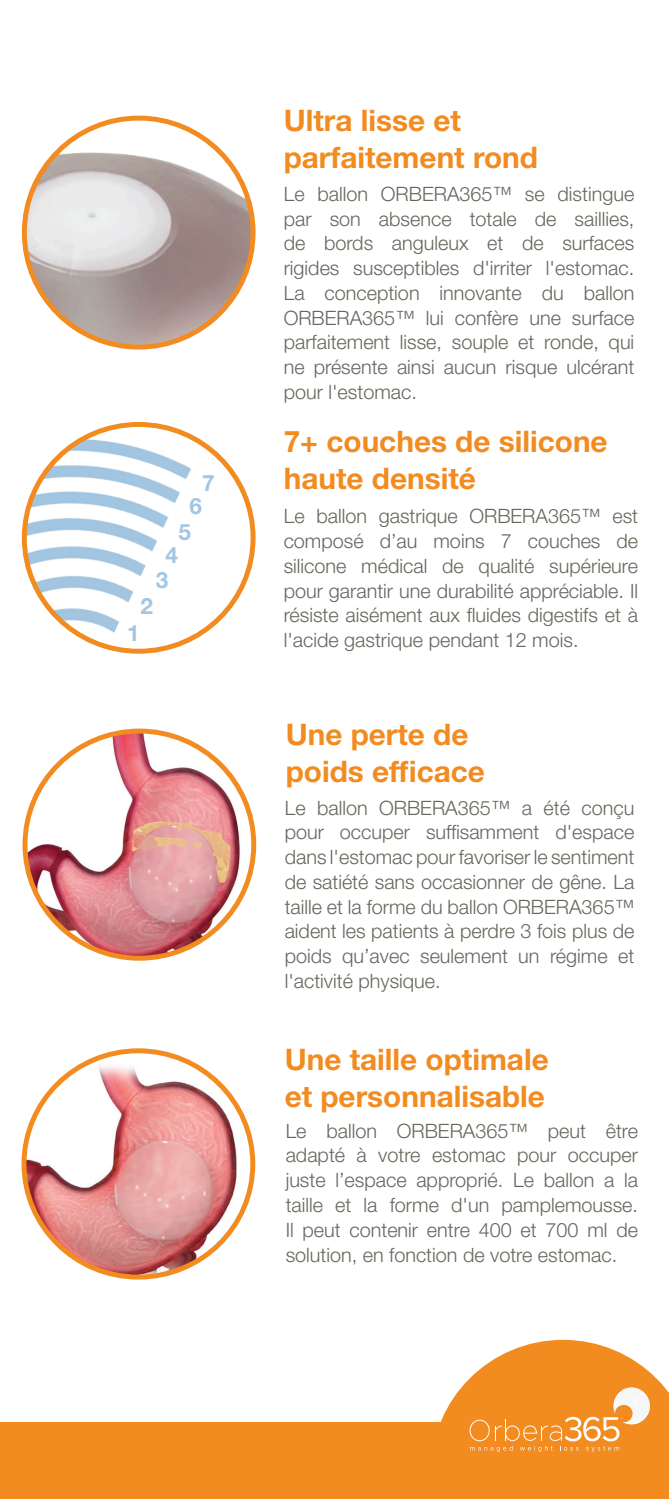
<style>
.page{position:relative;width:669px;height:1499px;background:#fff}
.page>*{position:absolute;margin:0;border:0;box-sizing:border-box;transform-origin:0 0}
.t1{font:700 29.7px/37.1px "Helvetica Neue LT Std";color:#f28b20}
.t2{font:700 22.5px "Helvetica Neue LT Std";color:#a3c6e3}
.t3{font:300 19.8px/24.8px "Helvetica Neue LT Std";color:#65665c;text-align:justify}
</style>
<div class="page">
<img style="left:25px;top:734px;width:228px;height:224px">
<div style="left:23px;top:728px;width:233px;height:232px;border:5px solid #f28b20;border-radius:50%"></div>
<img style="left:24px;top:1051px;width:229px;height:226px">
<div style="left:22px;top:1048px;width:233px;height:231px;border:5px solid #f28b20;border-radius:50%"></div>
<img style="left:24px;top:424px;width:188px;height:227px">
<div style="left:22px;top:422px;width:233px;height:231px;border:5px solid #f28b20;border-radius:50%"></div>
<img style="left:24px;top:118px;width:229px;height:229px;border-radius:114px">
<div style="left:22px;top:116px;width:233px;height:233px;border:5px solid #f28b20;border-radius:50%"></div>
<div style="left:0;top:1422px;width:668px;height:76px;background:#f28b20"></div>
<svg style="left:440px;top:1339px;width:228px;height:113px"></svg>
<p class="t2" style="left:202px;top:469px;width:14px">7</p>
<p class="t2" style="left:189px;top:492px;width:14px">6</p>
<p class="t2" style="left:178px;top:517px;width:14px">5</p>
<p class="t2" style="left:165px;top:541px;width:14px">4</p>
<p class="t2" style="left:156px;top:566px;width:14px">3</p>
<p class="t2" style="left:140px;top:592px;width:14px">2</p>
<p class="t2" style="left:127px;top:618px;width:14px">1</p>
<p class="t1" style="left:283px;top:101px;width:256px">Ultra lisse et parfaitement rond</p>
<p class="t3" style="left:283px;top:181px;width:352px">Le ballon ORBERA365™ se distingue par son absence totale de saillies, de bords anguleux et de surfaces rigides susceptibles d'irriter l'estomac.<br>La conception innovante du ballon ORBERA365™ lui confère une surface parfaitement lisse, souple et ronde, qui ne présente ainsi aucun risque ulcérant pour l'estomac.</p>
<p class="t1" style="left:283px;top:422px;width:325px">7+ couches de silicone haute densité</p>
<p class="t3" style="left:283px;top:503px;width:356px">Le ballon gastrique ORBERA365™ est composé d’au moins 7 couches de silicone médical de qualité supérieure pour garantir une durabilité appréciable. Il résiste aisément aux fluides digestifs et à l'acide gastrique pendant 12 mois.</p>
<p class="t1" style="left:285px;top:715px;width:201px">Une perte de poids efficace</p>
<p class="t3" style="left:284px;top:795px;width:351px">Le ballon ORBERA365™ a été conçu pour occuper suffisamment d'espace dans l'estomac pour favoriser le sentiment de satiété sans occasionner de gêne. La taille et la forme du ballon ORBERA365™ aident les patients à perdre 3 fois plus de poids qu’avec seulement un régime et l'activité physique.</p>
<p class="t1" style="left:284px;top:1039px;width:265px">Une taille optimale et personnalisable</p>
<p class="t3" style="left:285px;top:1118px;width:354px">Le ballon ORBERA365™ peut être adapté à votre estomac pour occuper juste l’espace approprié. Le ballon a la taille et la forme d'un pamplemousse.<br>Il peut contenir entre 400 et 700 ml de solution, en fonction de votre estomac.</p>
</div>
